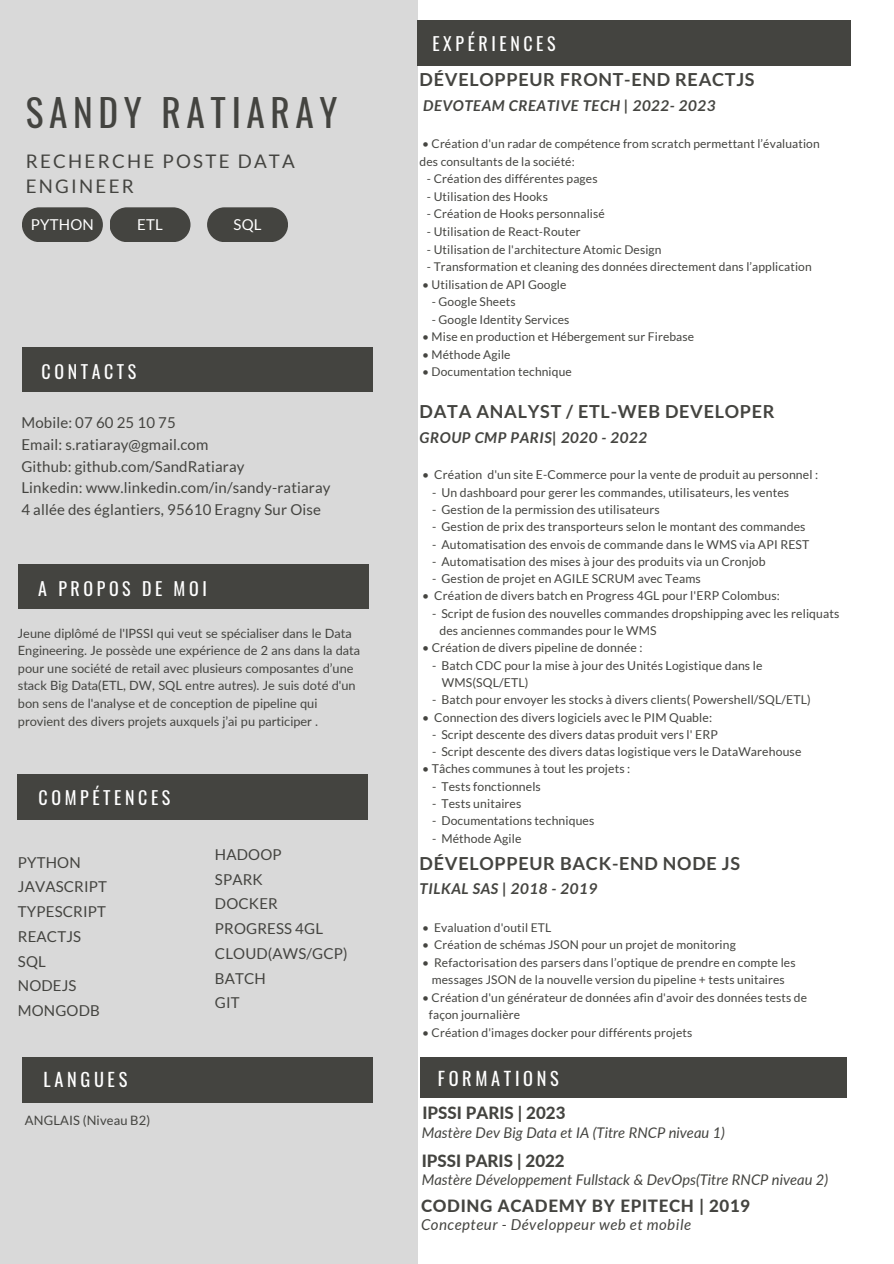
<style>
.page{position:relative;width:894px;height:1264px;background:#fff}
.page>*{position:absolute;margin:0;border:0;box-sizing:border-box;transform-origin:0 0}
.t1{font:37.35px "Oswald";letter-spacing:.15em;color:#444440}
.t2{font:18.75px/25.2px "Lato";letter-spacing:.12em;color:#444440}
.t3{font:18.3px "Oswald";letter-spacing:.2em;color:#fff}
.t4{font:700 18px "Lato";letter-spacing:.04em;color:#444440}
.t5{font:18px "Oswald";letter-spacing:.2em;color:#fff}
.t6{font:800 16.95px "Lato";color:#444440}
.t7{font:800 16.95px "Lato";letter-spacing:.04em;color:#444440}
.t8{font:15px/21.9px "Lato";letter-spacing:.01em;color:#444440}
.t9{font:italic 700 15px "Lato";letter-spacing:.04em;color:#444440}
.t10{font:italic 15px "Lato";letter-spacing:.04em;color:#444440}
.t11{font:15px "Lato";letter-spacing:.01em;color:#fff}
.t12{font:italic 14.7px "Lato";color:#444440}
.t13{font:12.9px "Lato";letter-spacing:.01em;color:#444440}
.t14{font:12.75px/17.5px "Lato";color:#444440}
.t15{font:12.15px "Lato";letter-spacing:.01em;color:#444440}
.t16{font:12px/17.5px "Lato";letter-spacing:.01em;color:#444440}
</style>
<div class="page">
<div style="left:0;top:0;width:417px;height:1263px;background:#d9d9d9"></div>
<div style="left:18px;top:564px;width:350px;height:45px;background:#444440"></div>
<div style="left:22px;top:347px;width:350px;height:45px;background:#444440"></div>
<div style="left:417px;top:21px;width:433px;height:45px;background:#444440"></div>
<div style="left:419px;top:1057px;width:427px;height:41px;background:#444440"></div>
<div style="left:22px;top:207px;width:81px;height:35px;background:#444440;border-radius:17px"></div>
<div style="left:18px;top:774px;width:350px;height:45px;background:#444440"></div>
<div style="left:22px;top:1057px;width:350px;height:45px;background:#444440"></div>
<div style="left:109px;top:207px;width:81px;height:35px;background:#444440;border-radius:17px"></div>
<div style="left:207px;top:207px;width:81px;height:35px;background:#444440;border-radius:17px"></div>
<p class="t1" style="left:26px;top:84px;width:313px">SANDY RATIARAY</p>
<p class="t2" style="left:26px;top:148px;width:270px">RECHERCHE POSTE DATA<br>ENGINEER</p>
<p class="t11" style="left:31px;top:215px;width:64px">PYTHON</p>
<p class="t11" style="left:137px;top:215px;width:27px">ETL</p>
<p class="t11" style="left:233px;top:215px;width:29px">SQL</p>
<p class="t5" style="left:42px;top:358px;width:96px">CONTACTS</p>
<p class="t8" style="left:21px;top:411px;width:310px">Mobile: 07 60 25 10 75<br>Email: s.ratiaray@gmail.com<br>Github: github.com/SandRatiaray<br>Linkedin: www.linkedin.com/in/sandy-ratiaray 4 allée des églantiers, 95610 Eragny Sur Oise</p>
<h1 class="t5" style="left:38px;top:574px;width:170px">A PROPOS DE MOI</h1>
<h3 class="t14" style="left:18px;top:624px;width:344px">Jeune diplômé de l'IPSSI qui veut se spécialiser dans le Data Engineering. Je possède une expérience de 2 ans dans la data pour une société de retail avec plusieurs composantes d’une stack Big Data(ETL, DW, SQL entre autres). Je suis doté d'un bon sens de l'analyse et de conception de pipeline qui provient des divers projets auxquels j’ai pu participer .</h3>
<p class="t5" style="left:39px;top:783px;width:133px">COMPÉTENCES</p>
<p class="t8" style="left:18px;top:850px;width:64px">PYTHON</p>
<p class="t8" style="left:18px;top:875px;width:91px">JAVASCRIPT</p>
<p class="t8" style="left:18px;top:900px;width:89px">TYPESCRIPT</p>
<p class="t8" style="left:18px;top:925px;width:65px">REACTJS</p>
<p class="t8" style="left:18px;top:949px;width:29px">SQL</p>
<p class="t8" style="left:18px;top:974px;width:60px">NODEJS</p>
<p class="t8" style="left:18px;top:999px;width:83px">MONGODB</p>
<h3 class="t3" style="left:44px;top:1065px;width:85px">LANGUES</h3>
<p class="t13" style="left:25px;top:1111px;width:127px">ANGLAIS (Niveau B2)</p>
<p class="t8" style="left:215px;top:843px;width:68px">HADOOP</p>
<h4 class="t8" style="left:215px;top:867px;width:49px">SPARK</h4>
<p class="t8" style="left:215px;top:891px;width:134px;line-height:24.8px">DOCKER<br>PROGRESS 4GL<br>CLOUD(AWS/GCP)<br>BATCH<br>GIT</p>
<p class="t5" style="left:432px;top:30px;width:125px">EXPÉRIENCES</p>
<h4 class="t4" style="left:419px;top:68px;width:336px">DÉVELOPPEUR FRONT-END REACTJS</h4>
<p class="t9" style="left:423px;top:96px;width:294px">DEVOTEAM CREATIVE TECH | 2022- 2023</p>
<p class="t16" style="left:419px;top:135px;width:401px">• Création d'un radar de compétence from scratch permettant l’évaluation des consultants de la société:</p>
<p class="t16" style="left:427px;top:170px;width:172px">- Création des différentes pages</p>
<h2 class="t16" style="left:427px;top:187px;width:122px">- Utilisation des Hooks</h2>
<h6 class="t16" style="left:427px;top:205px;width:179px">- Création de Hooks personnalisé</h6>
<p class="t16" style="left:427px;top:222px;width:155px">- Utilisation de React-Router</p>
<p class="t16" style="left:427px;top:240px;width:236px">- Utilisation de l'architecture Atomic Design</p>
<p class="t16" style="left:427px;top:257px;width:386px">- Transformation et cleaning des données directement dans l’application</p>
<p class="t16" style="left:422px;top:275px;width:146px">• Utilisation de API Google</p>
<p class="t16" style="left:432px;top:292px;width:85px">- Google Sheets</p>
<p class="t16" style="left:432px;top:310px;width:139px">- Google Identity Services</p>
<p class="t16" style="left:422px;top:328px;width:273px">• Mise en production et Hébergement sur Firebase</p>
<h3 class="t16" style="left:422px;top:345px;width:90px">• Méthode Agile</h3>
<h4 class="t16" style="left:422px;top:363px;width:151px">• Documentation technique</h4>
<h3 class="t4" style="left:419px;top:400px;width:356px">DATA ANALYST / ETL-WEB DEVELOPER</h3>
<p class="t9" style="left:419px;top:428px;width:229px">GROUP CMP PARIS| 2020 - 2022</p>
<h3 class="t15" style="left:422px;top:467px;width:397px">• Création d'un site E-Commerce pour la vente de produit au personnel :</h3>
<h2 class="t15" style="left:432px;top:484px;width:358px">- Un dashboard pour gerer les commandes, utilisateurs, les ventes</h2>
<p class="t15" style="left:432px;top:502px;width:229px">- Gestion de la permission des utilisateurs</p>
<p class="t15" style="left:432px;top:519px;width:375px">- Gestion de prix des transporteurs selon le montant des commandes</p>
<p class="t15" style="left:432px;top:536px;width:379px">- Automatisation des envois de commande dans le WMS via API REST</p>
<p class="t15" style="left:432px;top:554px;width:335px">- Automatisation des mises à jour des produits via un Cronjob</p>
<p class="t15" style="left:432px;top:571px;width:270px">- Gestion de projet en AGILE SCRUM avec Teams</p>
<p class="t15" style="left:422px;top:588px;width:359px">• Création de divers batch en Progress 4GL pour l'ERP Colombus:</p>
<p class="t15" style="left:432px;top:605px;width:409px">- Script de fusion des nouvelles commandes dropshipping avec les reliquats</p>
<p class="t15" style="left:439px;top:623px;width:218px">des anciennes commandes pour le WMS</p>
<p class="t15" style="left:422px;top:640px;width:222px">• Création de divers pipeline de donnée :</p>
<h2 class="t15" style="left:432px;top:657px;width:332px">- Batch CDC pour la mise à jour des Unités Logistique dans le</h2>
<h6 class="t15" style="left:442px;top:675px;width:88px">WMS(SQL/ETL)</h6>
<p class="t15" style="left:432px;top:692px;width:380px">- Batch pour envoyer les stocks à divers clients( Powershell/SQL/ETL)</p>
<p class="t15" style="left:422px;top:709px;width:291px">• Connection des divers logiciels avec le PIM Quable:</p>
<p class="t15" style="left:432px;top:726px;width:287px">- Script descente des divers datas produit vers l' ERP</p>
<p class="t15" style="left:432px;top:744px;width:371px">- Script descente des divers datas logistique vers le DataWarehouse</p>
<p class="t15" style="left:422px;top:761px;width:210px">• Tâches communes à tout les projets :</p>
<p class="t15" style="left:432px;top:778px;width:110px">- Tests fonctionnels</p>
<p class="t15" style="left:432px;top:796px;width:91px">- Tests unitaires</p>
<p class="t15" style="left:432px;top:813px;width:164px">- Documentations techniques</p>
<p class="t15" style="left:432px;top:830px;width:91px">- Méthode Agile</p>
<p class="t4" style="left:419px;top:851px;width:322px">DÉVELOPPEUR BACK-END NODE JS</p>
<p class="t9" style="left:419px;top:879px;width:179px">TILKAL SAS | 2018 - 2019</p>
<p class="t16" style="left:422px;top:918px;width:131px">• Evaluation d'outil ETL</p>
<p class="t16" style="left:422px;top:935px;width:315px">• Création de schémas JSON pour un projet de monitoring</p>
<p class="t16" style="left:422px;top:953px;width:375px">• Refactorisation des parsers dans l’optique de prendre en compte les</p>
<p class="t16" style="left:432px;top:970px;width:354px">messages JSON de la nouvelle version du pipeline + tests unitaires</p>
<p class="t16" style="left:422px;top:988px;width:386px">• Création d'un générateur de données afin d'avoir des données tests de</p>
<p class="t16" style="left:429px;top:1005px;width:93px">façon journalière</p>
<p class="t16" style="left:422px;top:1023px;width:271px">• Création d'images docker pour différents projets</p>
<h3 class="t3" style="left:437px;top:1064px;width:122px">FORMATIONS</h3>
<p class="t6" style="left:422px;top:1102px;width:144px">IPSSI PARIS | 2023</p>
<p class="t12" style="left:421px;top:1123px;width:305px">Mastère Dev Big Data et IA (Titre RNCP niveau 1)</p>
<p class="t6" style="left:421px;top:1149px;width:144px">IPSSI PARIS | 2022</p>
<h3 class="t12" style="left:421px;top:1170px;width:408px">Mastère Développement Fullstack &amp; DevOps(Titre RNCP niveau 2)</h3>
<h5 class="t7" style="left:421px;top:1194px;width:331px">CODING ACADEMY BY EPITECH | 2019</h5>
<h3 class="t10" style="left:421px;top:1215px;width:271px">Concepteur - Développeur web et mobile</h3>
</div>
